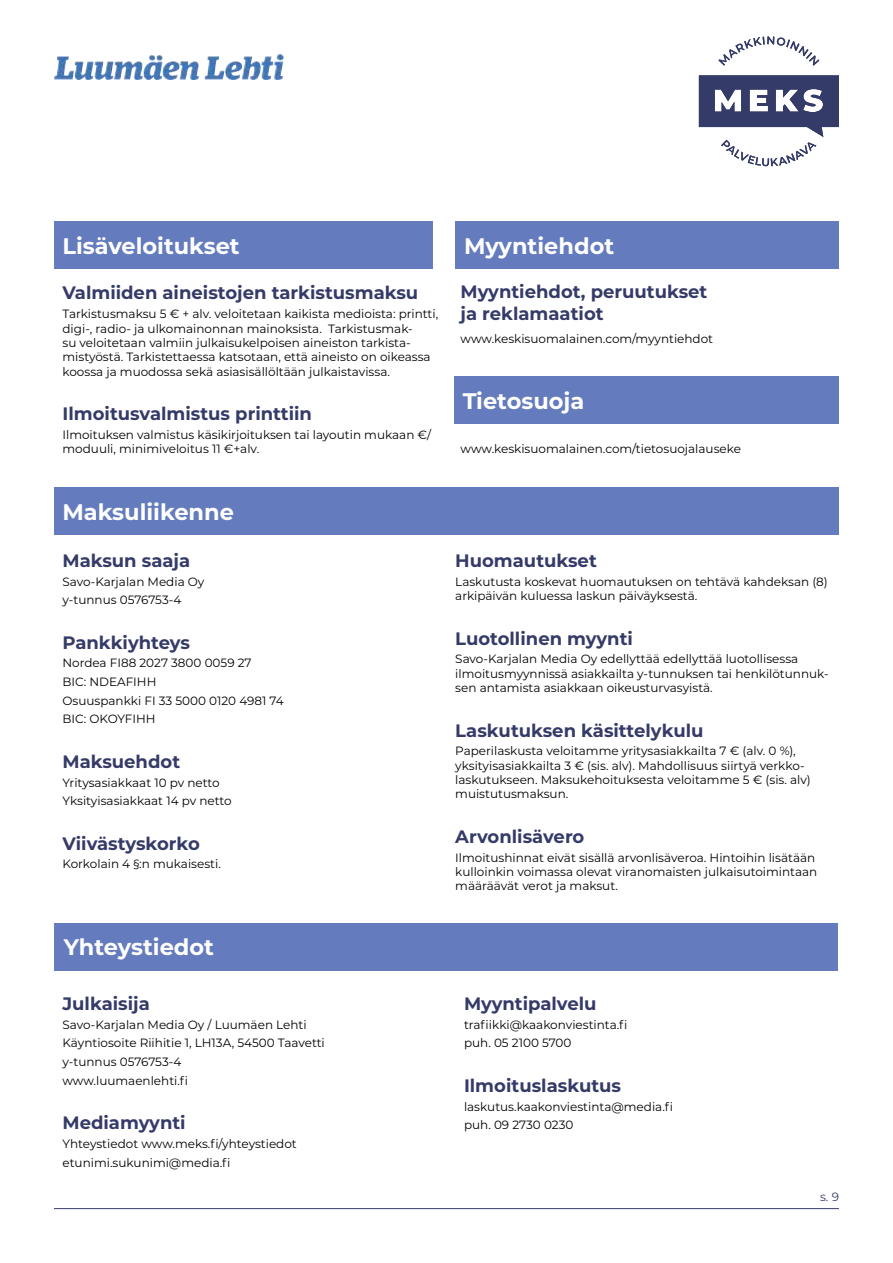
<style>
.page{position:relative;width:893px;height:1263px;background:#fff}
.page>*{position:absolute;margin:0;border:0;box-sizing:border-box;transform-origin:0 0}
.t1{font:700 22.5px "Montserrat";color:#fff}
.t2{font:700 18px/21.6px "Montserrat";color:#353b68}
.t3{font:12px/14.4px "Montserrat";color:#000}
.t4{font:12px "Montserrat";color:#353b68}
</style>
<div class="page">
<hr style="left:54px;top:1208px;width:785px;height:1px;background:#353b68">
<svg style="left:54px;top:56px;width:230px;height:24px"></svg>
<img style="left:150px;top:54px;width:134px;height:7px">
<svg style="left:718px;top:36px;width:101px;height:30px"></svg>
<svg style="left:699px;top:75px;width:140px;height:91px"></svg>
<div style="left:455px;top:221px;width:384px;height:48px;background:#647cbd"></div>
<div style="left:54px;top:221px;width:378px;height:48px;background:#647cbd"></div>
<div style="left:454px;top:376px;width:385px;height:48px;background:#647cbd"></div>
<div style="left:54px;top:488px;width:785px;height:47px;background:#647cbd"></div>
<div style="left:54px;top:923px;width:783px;height:48px;background:#647cbd"></div>
<h1 class="t1" style="left:63px;top:229px;width:179px">Lisäveloitukset</h1>
<h1 class="t1" style="left:464px;top:229px;width:152px">Myyntiehdot</h1>
<h2 class="t2" style="left:63px;top:281px;width:357px">Valmiiden aineistojen tarkistusmaksu</h2>
<p class="t3" style="left:63px;top:306px;width:377px">Tarkistusmaksu 5 € + alv. veloitetaan kaikista medioista: printti, digi-, radio- ja ulkomainonnan mainoksista. Tarkistusmak-<br>su veloitetaan valmiin julkaisukelpoisen aineiston tarkista&shy;mistyöstä. Tarkistettaessa katsotaan, että aineisto on oikeassa koossa ja muodossa sekä asiasisällöltään julkaistavissa.</p>
<h2 class="t2" style="left:63px;top:402px;width:251px">Ilmoitusvalmistus printtiin</h2>
<p class="t3" style="left:63px;top:427px;width:370px">Ilmoituksen valmistus käsikirjoituksen tai layoutin mukaan €/ moduuli, minimiveloitus 11 €+alv.</p>
<h2 class="t2" style="left:461px;top:280px;width:248px">Myyntiehdot, peruutukset ja reklamaatiot</h2>
<p class="t3" style="left:461px;top:331px;width:254px">www.keskisuomalainen.com/myyntiehdot</p>
<h1 class="t1" style="left:463px;top:384px;width:123px">Tietosuoja</h1>
<p class="t3" style="left:461px;top:441px;width:282px">www.keskisuomalainen.com/tietosuojalauseke</p>
<h1 class="t1" style="left:63px;top:496px;width:173px">Maksuliikenne</h1>
<h2 class="t2" style="left:63px;top:549px;width:129px">Maksun saaja</h2>
<p class="t3" style="left:63px;top:572px;width:143px;line-height:18.6px">Savo-Karjalan Media Oy y-tunnus 0576753-4</p>
<h2 class="t2" style="left:63px;top:631px;width:129px">Pankkiyhteys</h2>
<p class="t3" style="left:63px;top:653px;width:223px;line-height:18.6px">Nordea FI88 2027 3800 0059 27<br>BIC: NDEAFIHH<br>Osuuspankki FI 33 5000 0120 4981 74<br>BIC: OKOYFIHH</p>
<h2 class="t2" style="left:63px;top:750px;width:119px">Maksuehdot</h2>
<p class="t3" style="left:63px;top:773px;width:171px;line-height:18.6px">Yritysasiakkaat 10 pv netto<br>Yksityisasiakkaat 14 pv netto</p>
<h2 class="t2" style="left:63px;top:832px;width:139px">Viivästyskorko</h2>
<p class="t3" style="left:63px;top:856px;width:160px">Korkolain 4 §:n mukaisesti.</p>
<h1 class="t1" style="left:64px;top:931px;width:152px">Yhteystiedot</h1>
<h2 class="t2" style="left:63px;top:992px;width:89px">Julkaisija</h2>
<p class="t3" style="left:63px;top:1015px;width:264px;line-height:18.6px">Savo-Karjalan Media Oy / Luumäen Lehti<br>Käyntiosoite Riihitie 1, LH13A, 54500 Taavetti y-tunnus 0576753-4<br>www.luumaenlehti.fi</p>
<h2 class="t2" style="left:63px;top:1111px;width:125px">Mediamyynti</h2>
<p class="t3" style="left:63px;top:1134px;width:236px;line-height:18.6px">Yhteystiedot www.meks.fi/yhteystiedot etunimi.sukunimi@media.fi</p>
<h2 class="t2" style="left:455px;top:549px;width:143px">Huomautukset</h2>
<p class="t3" style="left:455px;top:574px;width:374px">Laskutusta koskevat huomautuksen on tehtävä kahdeksan (8) arkipäivän kuluessa laskun päiväyksestä.</p>
<h2 class="t2" style="left:455px;top:626px;width:179px">Luotollinen myynti</h2>
<p class="t3" style="left:455px;top:651px;width:375px">Savo-Karjalan Media Oy edellyttää edellyttää luotollisessa ilmoitusmyynnissä asiakkailta y-tunnuksen tai henkilötunnuk&shy;sen antamista asiakkaan oikeusturvasyistä.</p>
<h2 class="t2" style="left:455px;top:718px;width:250px">Laskutuksen käsittelykulu</h2>
<p class="t3" style="left:455px;top:743px;width:357px">Paperilaskusta veloitamme yritysasiakkailta 7 € (alv. 0 %), yksityisasiakkailta 3 € (sis. alv). Mahdollisuus siirtyä verkko&shy;laskutukseen. Maksukehoituksesta veloitamme 5 € (sis. alv) muistutusmaksun.</p>
<h2 class="t2" style="left:455px;top:825px;width:131px">Arvonlisävero</h2>
<p class="t3" style="left:455px;top:850px;width:364px">Ilmoitushinnat eivät sisällä arvonlisäveroa. Hintoihin lisätään kulloinkin voimassa olevat viranomaisten julkaisutoimintaan määräävät verot ja maksut.</p>
<h2 class="t2" style="left:464px;top:992px;width:134px">Myyntipalvelu</h2>
<p class="t3" style="left:464px;top:1015px;width:165px;line-height:18.6px">trafiikki@kaakonviestinta.fi puh. 05 2100 5700</p>
<h2 class="t2" style="left:464px;top:1074px;width:159px">Ilmoituslaskutus</h2>
<p class="t3" style="left:464px;top:1097px;width:211px;line-height:18.6px">laskutus.kaakonviestinta@media.fi puh. 09 2730 0230</p>
<p class="t4" style="left:820px;top:1188px;width:20px">s. 9</p>
</div>
